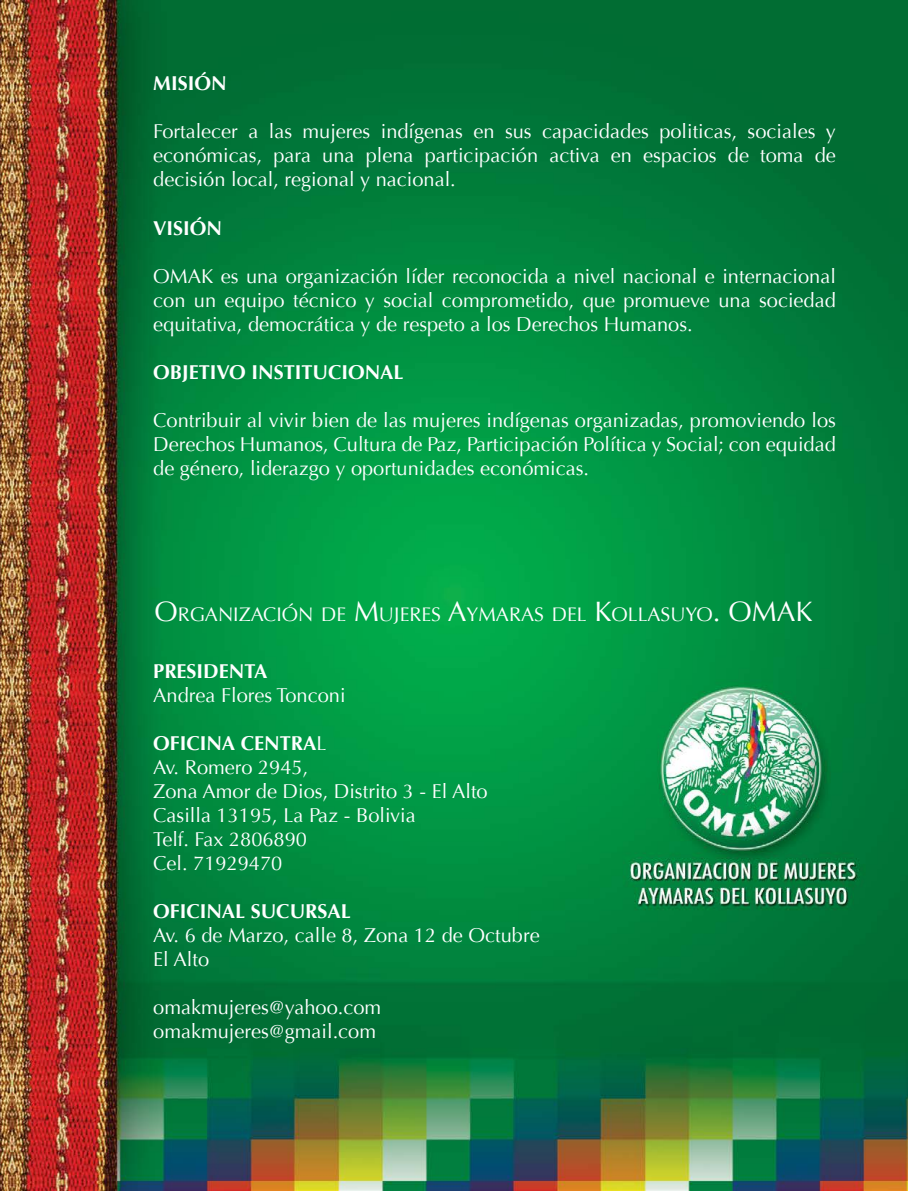
<style>
.page{position:relative;width:908px;height:1191px;background:#fff}
.page>*{position:absolute;margin:0;border:0;box-sizing:border-box;transform-origin:0 0}
.t1{font:20px/24px "Optima";color:#fff}
.t2{font:700 20px "Optima";color:#fff}
.t3{font:19.6px "Optima";color:#fff}
.s1{font-size:28px}
.s2{font-weight:700}
</style>
<div class="page">
<img style="left:0;top:0;width:907px;height:1190px">
<p class="t2" style="left:153px;top:72px;width:75px">MISIÓN</p>
<p class="t1" style="left:153px;top:120px;width:684px;text-align:justify">Fortalecer a las mujeres indígenas en sus capacidades politicas, sociales y económicas, para una plena participación activa en espacios de toma de decisión local, regional y nacional.</p>
<p class="t2" style="left:153px;top:216px;width:70px">VISIÓN</p>
<p class="t1" style="left:153px;top:264px;width:684px;text-align:justify">OMAK es una organización líder reconocida a nivel nacional e internacional con un equipo técnico y social comprometido, que promueve una sociedad equitativa, democrática y de respeto a los Derechos Humanos.</p>
<p class="t2" style="left:153px;top:360px;width:252px">OBJETIVO INSTITUCIONAL</p>
<p class="t1" style="left:153px;top:408px;width:684px;text-align:justify">Contribuir al vivir bien de las mujeres indígenas organizadas, promoviendo los Derechos Humanos, Cultura de Paz, Participación Política y Social; con equidad de género, liderazgo y oportunidades económicas.</p>
<p class="t3" style="left:154px;top:603px;width:659px"><span class="s1">O</span>RGANIZACIÓN DE <span class="s1">M</span>UJERES <span class="s1">A</span>YMARAS DEL <span class="s1">K</span>OLLASUYO<span class="s1">. OMAK</span></p>
<p class="t2" style="left:153px;top:659px;width:116px">PRESIDENTA</p>
<p class="t1" style="left:153px;top:683px;width:194px">Andrea Flores Tonconi</p>
<p class="t1" style="left:153px;top:731px;width:336px"><span class="s2">OFICINA CENTRA</span>L<br>Av. Romero 2945,<br>Zona Amor de Dios, Distrito 3 - El Alto<br>Casilla 13195, La Paz - Bolivia<br>Telf. Fax 2806890<br>Cel. 71929470</p>
<p class="t2" style="left:153px;top:899px;width:199px">OFICINAL SUCURSAL</p>
<p class="t1" style="left:153px;top:923px;width:388px">Av. 6 de Marzo, calle 8, Zona 12 de Octubre<br>El Alto</p>
<p class="t1" style="left:153px;top:995px;width:229px">omakmujeres@yahoo.com omakmujeres@gmail.com</p>
</div>
